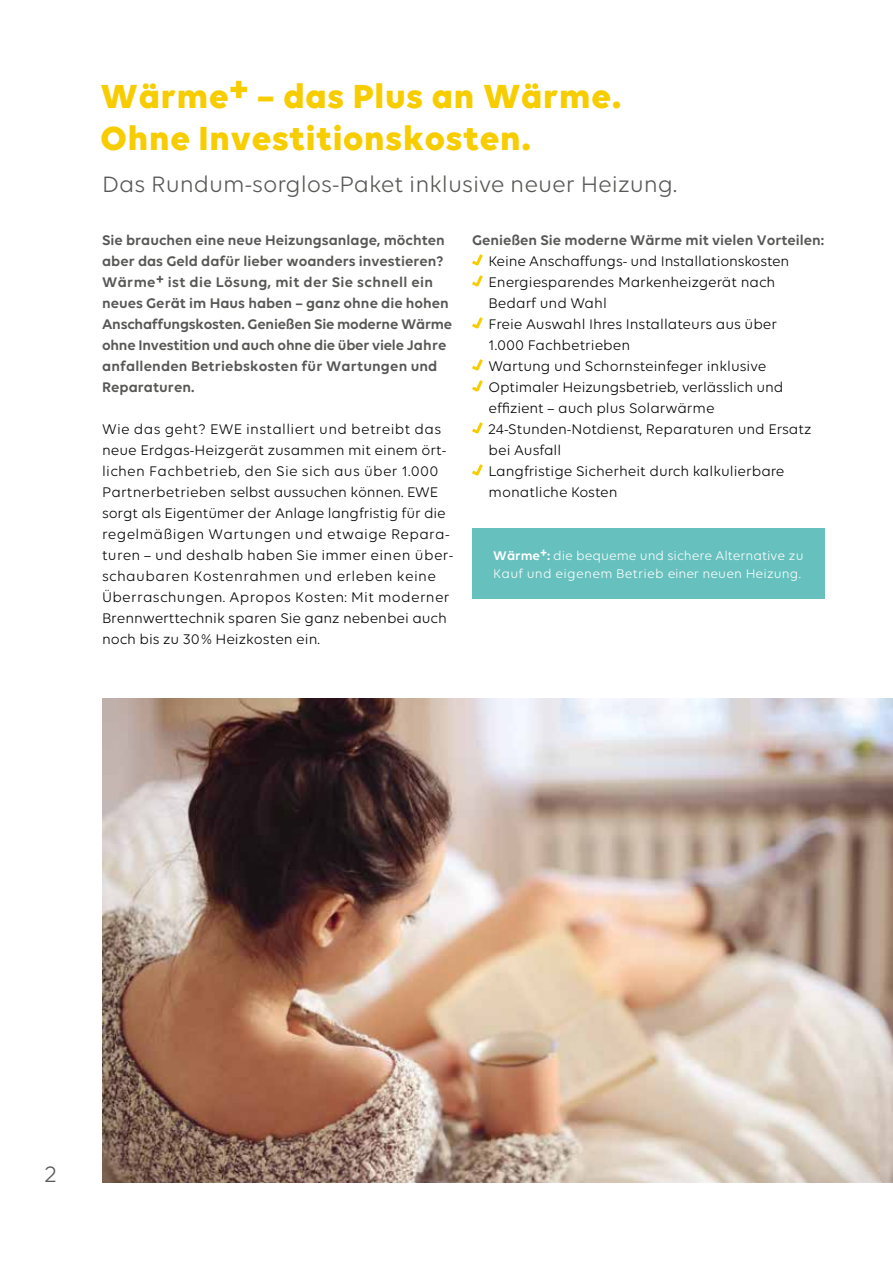
<style>
.page{position:relative;width:893px;height:1263px;background:#fff}
.page>*{position:absolute;margin:0;border:0;box-sizing:border-box;transform-origin:0 0}
.t1{font:700 36px/42px "Volte";letter-spacing:.02em;color:#f7cd00}
.t2{font:24px "Volte";color:#575756}
.t3{font:15px/21px "Volte";color:#000}
.t4{font:600 15px/21px "Volte";color:#575756}
.t5{font:13.5px/18px "Volte";color:#fff}
.s1{font-weight:600}
</style>
<div class="page">
<img style="left:102px;top:699px;width:791px;height:483px">
<svg style="left:472px;top:254px;width:11px;height:33px"></svg>
<svg style="left:472px;top:317px;width:11px;height:12px"></svg>
<svg style="left:472px;top:359px;width:11px;height:33px"></svg>
<svg style="left:472px;top:422px;width:11px;height:12px"></svg>
<svg style="left:472px;top:464px;width:11px;height:12px"></svg>
<div style="left:472px;top:528px;width:353px;height:71px;background:#66c1be"></div>
<h1 class="t1" style="left:101px;top:74px;width:522px">Wärme+ – das Plus an Wärme.<br>Ohne Investitionskosten.</h1>
<h2 class="t2" style="left:102px;top:171px;width:577px">Das Rundum-sorglos-Paket inklusive neuer Heizung.</h2>
<p class="t4" style="left:102px;top:229px;width:352px">Sie brauchen eine neue Heizungsanlage, möchten aber das Geld dafür lieber woanders investieren?<br>Wärme+ ist die Lösung, mit der Sie schnell ein neues Gerät im Haus haben – ganz ohne die hohen Anschaffungskosten. Genießen Sie moderne Wärme ohne Investition und auch ohne die über viele Jahre anfallenden Betriebskosten für Wartungen und Reparaturen.</p>
<p class="t3" style="left:102px;top:418px;width:353px">Wie das geht? EWE installiert und betreibt das neue Erdgas-Heizgerät zusammen mit einem ört&shy;lichen Fachbetrieb, den Sie sich aus über 1.000<br>Partnerbetrieben selbst aussuchen können. EWE sorgt als Eigentümer der Anlage langfristig für die regelmäßigen Wartungen und etwaige Repara&shy;turen – und deshalb haben Sie immer einen über&shy;schaubaren Kostenrahmen und erleben keine Überraschungen. Apropos Kosten: Mit moderner Brennwerttechnik sparen Sie ganz nebenbei auch noch bis zu 30 % Heizkosten ein.</p>
<p class="t4" style="left:472px;top:229px;width:354px">Genießen Sie moderne Wärme mit vielen Vorteilen:</p>
<p class="t3" style="left:489px;top:250px;width:324px">Keine Anschaffungs- und Installationskosten Energiesparendes Markenheizgerät nach Bedarf und Wahl<br>Freie Auswahl Ihres Installateurs aus über 1.000 Fachbetrieben<br>Wartung und Schornsteinfeger inklusive Optimaler Heizungsbetrieb, verlässlich und effizient – auch plus Solarwärme 24-Stunden-Notdienst, Reparaturen und Ersatz bei Ausfall<br>Langfristige Sicherheit durch kalkulierbare monatliche Kosten</p>
<p class="t5" style="left:493px;top:546px;width:312px"><span class="s1">Wärme</span><sup>+</sup><span class="s1">:</span> die bequeme und sichere Alternative zu<br>Kauf und eigenem Betrieb einer neuen Heizung.</p>
<h2 class="t2" style="left:45px;top:1161px;width:13px">2</h2>
</div>
